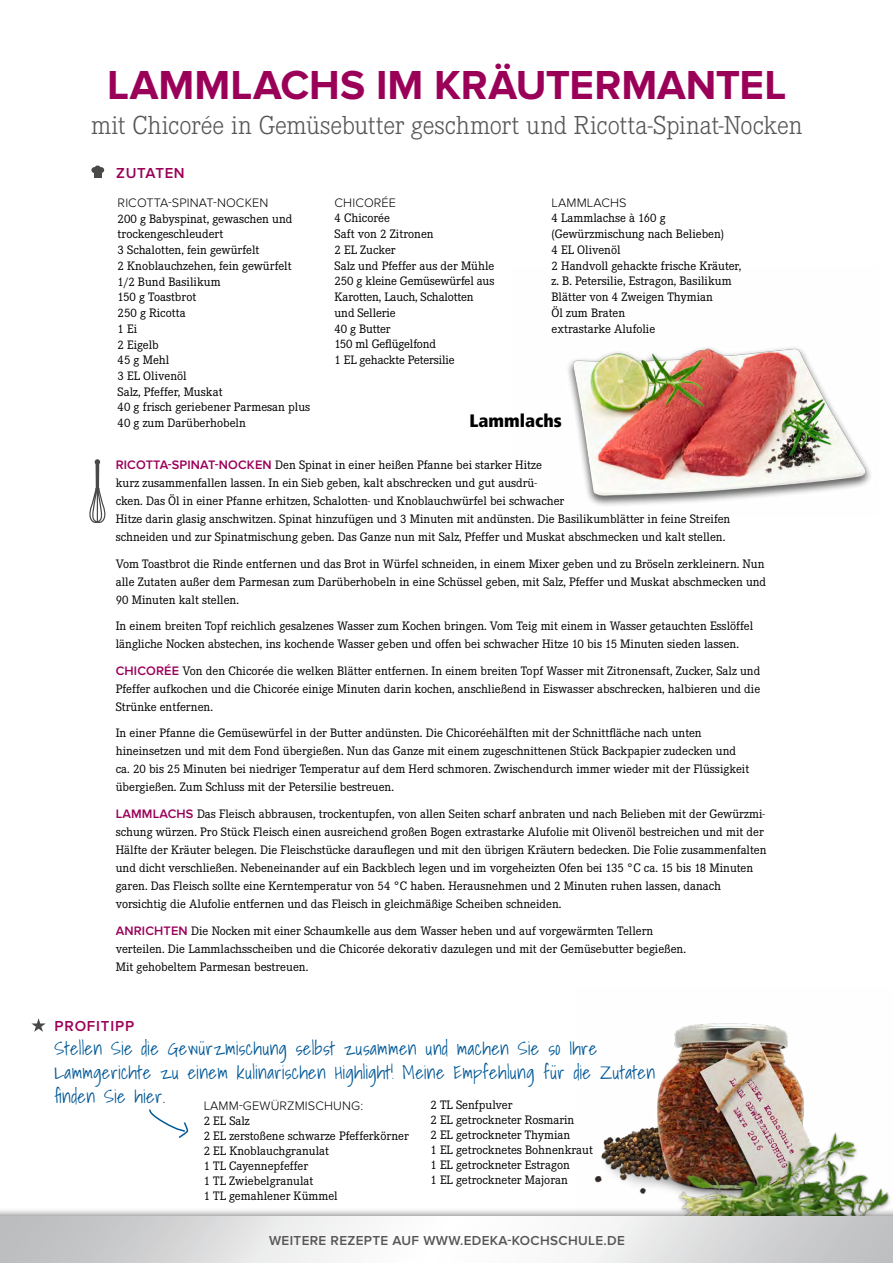
<style>
.page{position:relative;width:893px;height:1263px;background:#fff}
.page>*{position:absolute;margin:0;border:0;box-sizing:border-box;transform-origin:0 0}
.t1{font:700 42px "Proxima Nova";color:#9b0059}
.t2{font:300 27px "Corporate E";letter-spacing:-.01em;color:#565656}
.t3{font:900 condensed 18px "Frutiger";color:#000}
.t4{font:300 16.5px/24px "Shadows Into";letter-spacing:.02em;color:#005897}
.t5{font:600 15px "Proxima Nova";letter-spacing:.055em;color:#9b0059}
.t6{font:600 13.5px "Proxima Nova";letter-spacing:.025em;color:#565656}
.t7{font:12.75px/15.8px "Corporate E";color:#000}
.t8{font:300 12.75px "Proxima Nova";letter-spacing:.01em;color:#000}
.s1{font-family:"Proxima Nova";font-weight:600;color:#9b0059}
</style>
<div class="page">
<img style="left:594px;top:1023px;width:210px;height:171px">
<img style="left:649px;top:1106px;width:241px;height:102px">
<img style="left:568px;top:347px;width:303px;height:159px">
<div style="left:94px;top:170px;width:7px;height:8px;background:#494948"></div>
<div style="left:91px;top:167px;width:7px;height:6px;background:#494948;border-radius:50%"></div>
<svg style="left:101px;top:167px;width:3px;height:6px"></svg>
<div style="left:94px;top:165px;width:7px;height:6px;background:#494948;border-radius:50%"></div>
<svg style="left:89px;top:459px;width:17px;height:64px"></svg>
<svg style="left:31px;top:1018px;width:15px;height:14px"></svg>
<svg style="left:149px;top:1109px;width:39px;height:29px"></svg>
<div style="left:0;top:1208px;width:893px;height:55px;background:#000;opacity:.7"></div>
<svg style="left:0;top:1217px;width:893px;height:46px"></svg>
<h1 class="t1" style="left:107px;top:61px;width:681px">LAMMLACHS IM KRÄUTERMANTEL</h1>
<h2 class="t2" style="left:91px;top:111px;width:713px">mit Chicorée in Gemüsebutter geschmort und Ricotta-Spinat-Nocken</h2>
<p class="t5" style="left:116px;top:165px;width:70px">ZUTATEN</p>
<p class="t8" style="left:118px;top:195px;width:152px">RICOTTA-SPINAT-NOCKEN</p>
<p class="t7" style="left:118px;top:211px;width:194px">200 g Babyspinat, gewaschen und trockengeschleudert<br>3 Schalotten, fein gewürfelt<br>2 Knoblauchzehen, fein gewürfelt<br>1/2 Bund Basilikum<br>150 g Toastbrot<br>250 g Ricotta<br>1 Ei<br>2 Eigelb<br>45 g Mehl<br>3 EL Olivenöl<br>Salz, Pfeffer, Muskat<br>40 g frisch geriebener Parmesan plus<br>40 g zum Darüberhobeln</p>
<p class="t8" style="left:335px;top:195px;width:63px">CHICORÉE</p>
<p class="t7" style="left:335px;top:211px;width:161px">4 Chicorée<br>Saft von 2 Zitronen<br>2 EL Zucker<br>Salz und Pfeffer aus der Mühle<br>250 g kleine Gemüsewürfel aus<br>Karotten, Lauch, Schalotten und Sellerie<br>40 g Butter<br>150 ml Geflügelfond<br>1 EL gehackte Petersilie</p>
<p class="t8" style="left:552px;top:195px;width:76px">LAMMLACHS</p>
<p class="t7" style="left:552px;top:211px;width:191px">4 Lammlachse à 160 g (Gewürzmischung nach Belieben)<br>4 EL Olivenöl<br>2 Handvoll gehackte frische Kräuter, z. B. Petersilie, Estragon, Basilikum<br>Blätter von 4 Zweigen Thymian<br>Öl zum Braten<br>extrastarke Alufolie</p>
<h3 class="t3" style="left:469px;top:410px;width:94px">Lammlachs</h3>
<p class="t7" style="left:116px;top:456px;width:616px;line-height:18px"><span class="s1">RICOTTA-SPINAT-NOCKEN</span> Den Spinat in einer heißen Pfanne bei starker Hitze<br>kurz zusammenfallen lassen. In ein Sieb geben, kalt abschrecken und gut ausdrü-<br>cken. Das Öl in einer Pfanne erhitzen, Schalotten- und Knoblauchwürfel bei schwacher<br>Hitze darin glasig anschwitzen. Spinat hinzufügen und 3 Minuten mit andünsten. Die Basilikumblätter in feine Streifen schneiden und zur Spinatmischung geben. Das Ganze nun mit Salz, Pfeffer und Muskat abschmecken und kalt stellen.</p>
<p class="t7" style="left:116px;top:555px;width:652px;line-height:18px">Vom Toastbrot die Rinde entfernen und das Brot in Würfel schneiden, in einem Mixer geben und zu Bröseln zerkleinern. Nun alle Zutaten außer dem Parmesan zum Darüberhobeln in eine Schüssel geben, mit Salz, Pfeffer und Muskat abschmecken und<br>90 Minuten kalt stellen.</p>
<p class="t7" style="left:116px;top:617px;width:639px;line-height:18px">In einem breiten Topf reichlich gesalzenes Wasser zum Kochen bringen. Vom Teig mit einem in Wasser getauchten Esslöffel längliche Nocken abstechen, ins kochende Wasser geben und offen bei schwacher Hitze 10 bis 15 Minuten sieden lassen.</p>
<p class="t7" style="left:116px;top:662px;width:646px;line-height:18px;text-align:justify"><span class="s1">CHICORÉE</span> Von den Chicorée die welken Blätter entfernen. In einem breiten Topf Wasser mit Zitronensaft, Zucker, Salz und Pfeffer aufkochen und die Chicorée einige Minuten darin kochen, anschließend in Eiswasser abschrecken, halbieren und die Strünke entfernen.</p>
<p class="t7" style="left:116px;top:724px;width:635px;line-height:18px">In einer Pfanne die Gemüsewürfel in der Butter andünsten. Die Chicoréehälften mit der Schnittfläche nach unten hineinsetzen und mit dem Fond übergießen. Nun das Ganze mit einem zugeschnittenen Stück Backpapier zudecken und ca. 20 bis 25 Minuten bei niedriger Temperatur auf dem Herd schmoren. Zwischendurch immer wieder mit der Flüssigkeit übergießen. Zum Schluss mit der Petersilie bestreuen.</p>
<p class="t7" style="left:116px;top:805px;width:652px;line-height:18px"><span class="s1">LAMMLACHS</span> Das Fleisch abbrausen, trockentupfen, von allen Seiten scharf anbraten und nach Belieben mit der Gewürzmi&shy;schung würzen. Pro Stück Fleisch einen ausreichend großen Bogen extrastarke Alufolie mit Olivenöl bestreichen und mit der Hälfte der Kräuter belegen. Die Fleischstücke darauflegen und mit den übrigen Kräutern bedecken. Die Folie zusammenfalten und dicht verschließen. Nebeneinander auf ein Backblech legen und im vorgeheizten Ofen bei 135 °C ca. 15 bis 18 Minuten garen. Das Fleisch sollte eine Kerntemperatur von 54 °C haben. Herausnehmen und 2 Minuten ruhen lassen, danach vorsichtig die Alufolie entfernen und das Fleisch in gleichmäßige Scheiben schneiden.</p>
<p class="t7" style="left:116px;top:921px;width:572px;line-height:18px"><span class="s1">ANRICHTEN</span> Die Nocken mit einer Schaumkelle aus dem Wasser heben und auf vorgewärmten Tellern verteilen. Die Lammlachsscheiben und die Chicorée dekorativ dazulegen und mit der Gemüsebutter begießen.<br>Mit gehobeltem Parmesan bestreuen.</p>
<p class="t5" style="left:54px;top:1017px;width:81px">PROFITIPP</p>
<p class="t4" style="left:54px;top:1037px;width:602px">Stellen Sie die Gewürzmischung selbst zusammen und machen Sie so Ihre<br>Lammgerichte zu einem kulinarischen Highlight! Meine Empfehlung für die Zutaten finden Sie hier.</p>
<p class="t8" style="left:204px;top:1098px;width:161px">LAMM-GEWÜRZMISCHUNG:</p>
<p class="t7" style="left:204px;top:1113px;width:207px;line-height:15px">2 EL Salz<br>2 EL zerstoßene schwarze Pfefferkörner<br>2 EL Knoblauchgranulat<br>1 TL Cayennepfeffer<br>1 TL Zwiebelgranulat<br>1 TL gemahlener Kümmel</p>
<p class="t7" style="left:430px;top:1098px;width:164px;line-height:15px">2 TL Senfpulver<br>2 EL getrockneter Rosmarin<br>2 EL getrockneter Thymian<br>1 EL getrocknetes Bohnenkraut<br>1 EL getrockneter Estragon<br>1 EL getrockneter Majoran</p>
<p class="t6" style="left:269px;top:1233px;width:357px">WEITERE REZEPTE AUF WWW.EDEKA-KOCHSCHULE.DE</p>
</div>
